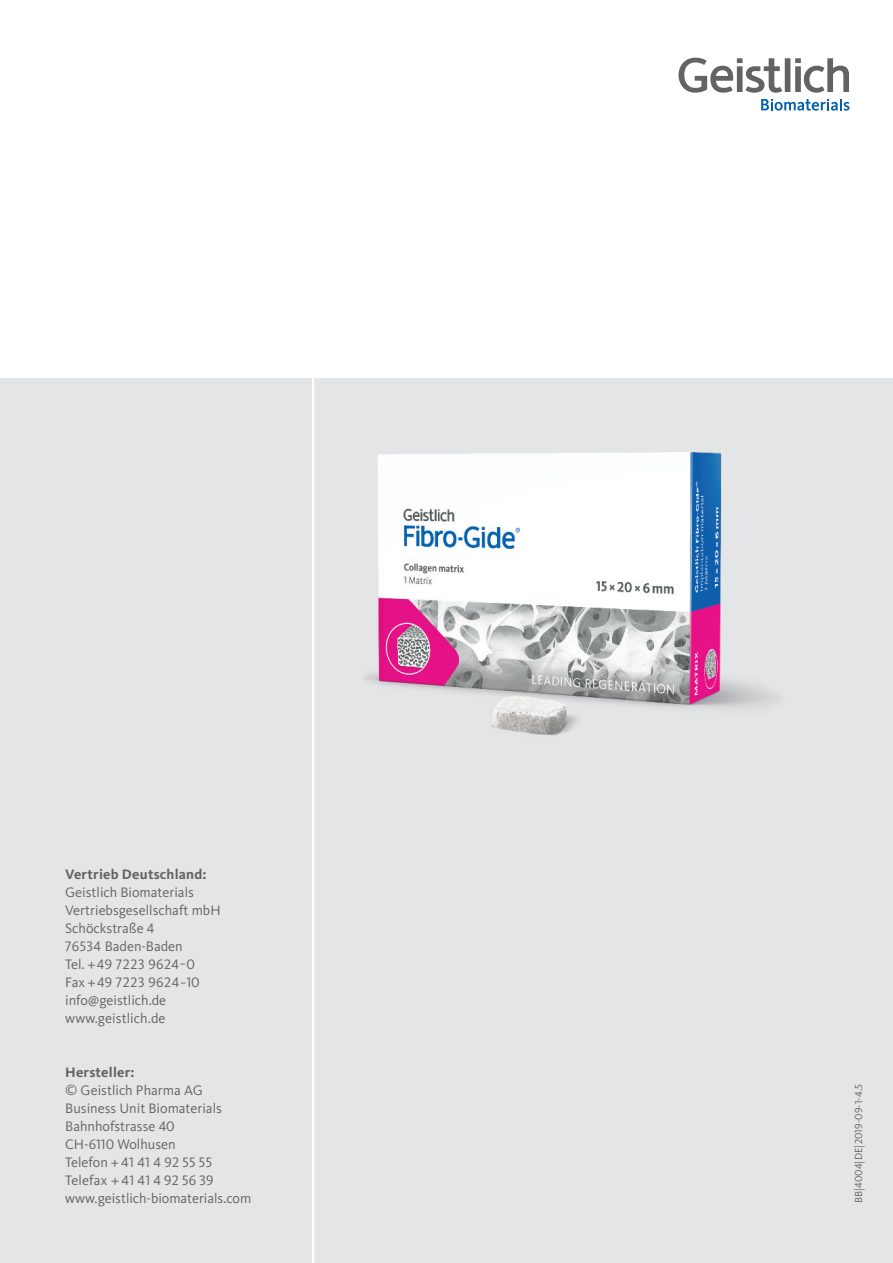
<style>
.page{position:relative;width:893px;height:1263px;background:#fff}
.page>*{position:absolute;margin:0;border:0;box-sizing:border-box;transform-origin:0 0}
.t1{font:14.25px/18px "Kievit Pro";color:#636366}
.t2{font:700 14.25px "Kievit Pro";letter-spacing:.015em;color:#636366}
.t3{font:10.65px "Kievit Pro";letter-spacing:.01em;color:#636366}
</style>
<div class="page">
<div style="left:785px;top:58px;width:5px;height:34px;background:#636366"></div>
<svg style="left:761px;top:99px;width:88px;height:12px"></svg>
<svg style="left:795px;top:58px;width:54px;height:35px"></svg>
<svg style="left:678px;top:58px;width:104px;height:35px"></svg>
<div style="left:0;top:378px;width:893px;height:885px;background:#e4e5e7"></div>
<img style="left:364px;top:452px;width:416px;height:284px">
<hr style="left:312px;top:221px;width:2px;height:1042px;background:#fff">
<p class="t2" style="left:65px;top:869px;width:143px">Vertrieb Deutschland:</p>
<p class="t1" style="left:65px;top:884px;width:157px">Geistlich Biomaterials<br>Vertriebsgesellschaft mbH<br>Schöckstraße 4<br>76534 Baden-Baden<br>Tel.+49 7223 9624–0<br>Fax+49 7223 9624–10 info@geistlich.de www.geistlich.de</p>
<p class="t2" style="left:65px;top:1067px;width:71px">Hersteller:</p>
<p class="t1" style="left:65px;top:1082px;width:188px">© Geistlich Pharma AG<br>Business Unit Biomaterials<br>Bahnhofstrasse 40<br>CH-6110 Wolhusen<br>Telefon +41 41 4 92 55 55<br>Telefax +41 41 4 92 56 39 www.geistlich-biomaterials.com</p>
<p class="t3" style="left:855px;top:1203px;width:121px;rotate:-90deg">BB|4004|DE|2019-09-1-4.5</p>
</div>
